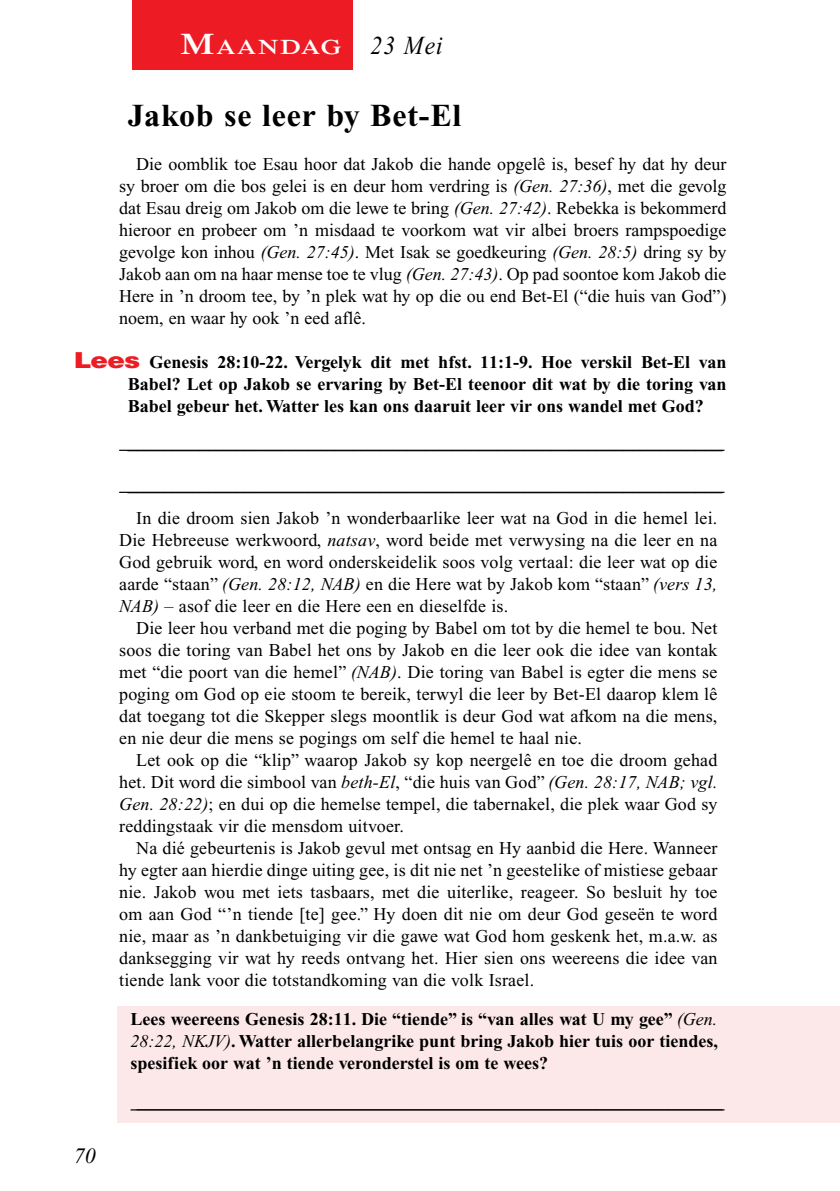
<style>
.page{position:relative;width:840px;height:1191px;background:#fff}
.page>*{position:absolute;margin:0;border:0;box-sizing:border-box;transform-origin:0 0}
.t1{font:700 32px "Times New Roman PS Std";letter-spacing:.025em;color:#000}
.t2{font:italic 26px "Times New Roman PS Std";color:#000;scale:.9 1}
.t3{font:italic 22px "Times New Roman PS Std";color:#000}
.t4{font:600 21px "Times NRMT Std";letter-spacing:.07em;color:#fff;scale:1.1 1}
.t5{font:18px/22px "Times New Roman PS Std";letter-spacing:.01em;color:#000;text-align:justify}
.t6{font:700 18px/22px "Times New Roman PS Std";color:#000;text-align:justify}
.s1{font-size:30px}
.s2{font-style:italic}
.s3{font-family:"Helvetica LT Std";font-weight:900;font-size:22px;color:#ed1c24}
.s4{font-weight:400;font-style:italic}
</style>
<div class="page">
<div style="left:133px;top:0;width:220px;height:69px;background:#ed1c24"></div>
<div style="left:117px;top:1006px;width:722px;height:117px;background:#fde8e9"></div>
<hr style="left:119px;top:450px;width:605px;height:1px;background:#000">
<hr style="left:119px;top:492px;width:605px;height:1px;background:#000">
<hr style="left:130px;top:1109px;width:594px;height:1px;background:#000">
<p class="t4" style="left:180px;top:35px;width:148px"><span class="s1">M</span>AANDAG</p>
<h2 class="t2" style="left:370px;top:32px;width:82px">23 Mei</h2>
<h1 class="t1" style="left:128px;top:97px;width:335px">Jakob se leer by Bet-El</h1>
<p class="t5" style="left:119px;top:153px;width:608px;text-indent:17px">Die oomblik toe Esau hoor dat Jakob die hande opgelê is, besef hy dat hy deur sy broer om die bos gelei is en deur hom verdring is <span class="s2">(Gen. 27:36)</span>, met die gevolg dat Esau dreig om Jakob om die lewe te bring <span class="s2">(Gen. 27:42)</span>. Rebekka is bekommerd hieroor en probeer om ’n misdaad te voorkom wat vir albei broers rampspoedige gevolge kon inhou <span class="s2">(Gen. 27:45)</span>. Met Isak se goedkeuring <span class="s2">(Gen. 28:5)</span> dring sy by Jakob aan om na haar mense toe te vlug <span class="s2">(Gen. 27:43)</span>. Op pad soontoe kom Jakob die Here in ’n droom tee, by ’n plek wat hy op die ou end Bet-El (“die huis van God”) noem, en waar hy ook ’n eed aflê.</p>
<p class="t6" style="left:128px;top:351px;width:600px;text-indent:-54px"><span class="s3">Lees</span> Genesis 28:10-22. Vergelyk dit met hfst. 11:1-9. Hoe verskil Bet-El van Babel? Let op Jakob se ervaring by Bet-El teenoor dit wat by die toring van Babel gebeur het. Watter les kan ons daaruit leer vir ons wandel met God?</p>
<p class="t3" style="left:74px;top:1144px;width:23px">70</p>
<p class="t5" style="left:119px;top:507px;width:599px;text-indent:17px">In die droom sien Jakob ’n wonderbaarlike leer wat na God in die hemel lei.<br>Die Hebreeuse werkwoord, <span class="s2">natsav</span>, word beide met verwysing na die leer en na God gebruik word, en word onderskeidelik soos volg vertaal: die leer wat op die aarde “staan” <span class="s2">(Gen. 28:12, NAB)</span> en die Here wat by Jakob kom “staan” <span class="s2">(vers 13, NAB)</span> – asof die leer en die Here een en dieselfde is.</p>
<p class="t5" style="left:119px;top:617px;width:599px;text-indent:17px">Die leer hou verband met die poging by Babel om tot by die hemel te bou. Net soos die toring van Babel het ons by Jakob en die leer ook die idee van kontak met “die poort van die hemel” <span class="s2">(NAB)</span>. Die toring van Babel is egter die mens se poging om God op eie stoom te bereik, terwyl die leer by Bet-El daarop klem lê dat toegang tot die Skepper slegs moontlik is deur God wat afkom na die mens, en nie deur die mens se pogings om self die hemel te haal nie.</p>
<p class="t5" style="left:119px;top:749px;width:599px;text-indent:17px">Let ook op die “klip” waarop Jakob sy kop neergelê en toe die droom gehad het. Dit word die simbool van <span class="s2">beth-El</span>, “die huis van God” <span class="s2">(Gen. 28:17, NAB; vgl.<br>Gen. 28:22)</span>; en dui op die hemelse tempel, die tabernakel, die plek waar God sy reddingstaak vir die mensdom uitvoer.</p>
<p class="t5" style="left:119px;top:837px;width:599px;text-indent:17px">Na dié gebeurtenis is Jakob gevul met ontsag en Hy aanbid die Here. Wanneer hy egter aan hierdie dinge uiting gee, is dit nie net ’n geestelike of mistiese gebaar nie. Jakob wou met iets tasbaars, met die uiterlike, reageer. So besluit hy toe om aan God “’n tiende [te] gee.” Hy doen dit nie om deur God geseën te word nie, maar as ’n dankbetuiging vir die gawe wat God hom geskenk het, m.a.w. as danksegging vir wat hy reeds ontvang het. Hier sien ons weereens die idee van tiende lank voor die totstandkoming van die volk Israel.</p>
<p class="t6" style="left:130px;top:1008px;width:588px">Lees weereens Genesis 28:11. Die “tiende” is “van alles wat U my gee” <span class="s4">(Gen.<br>28:22, NKJV)</span>. Watter allerbelangrike punt bring Jakob hier tuis oor tiendes, spesifiek oor wat ’n tiende veronderstel is om te wees?</p>
<p class="t5" style="left:137px;top:1091px;width:587px">_________________________________________________________________</p>
</div>
